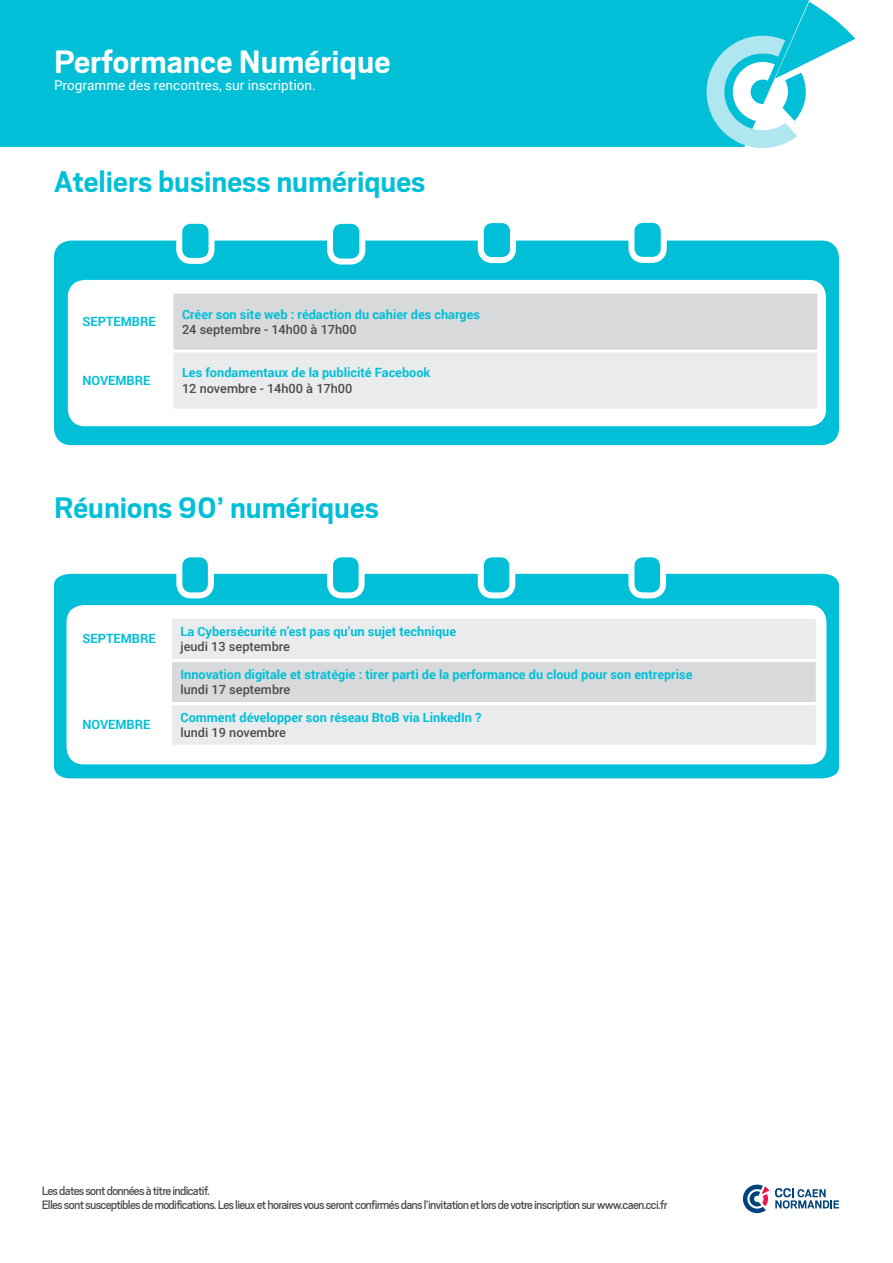
<style>
.page{position:relative;width:893px;height:1263px;background:#fff}
.page>*{position:absolute;margin:0;border:0;box-sizing:border-box;transform-origin:0 0}
.t1{font:700 36px "Scout";color:#fff}
.t2{font:700 33px "Scout";color:#00bfd7}
.t3{font:13.5px "Scout";letter-spacing:-.05em;color:#4b4c4d}
.t4{font:13.5px "Roboto";color:#fff}
.t5{font:700 12.75px "Roboto";color:#00bfd7}
.t6{font:500 12.75px "Roboto";color:#4b4c4d}
</style>
<div class="page">
<div style="left:54px;top:241px;width:785px;height:204px;background:#00bfd7;border-radius:17px"></div>
<div style="left:68px;top:280px;width:758px;height:146px;background:#fff;border-radius:17px"></div>
<div style="left:54px;top:574px;width:785px;height:204px;background:#00bfd7"></div>
<div style="left:179px;top:554px;width:32px;height:41px;background:#00bfd7;border-radius:12px"></div>
<div style="left:176px;top:551px;width:38px;height:47px;border:6px solid #fff;border-radius:12px"></div>
<div style="left:631px;top:554px;width:32px;height:41px;background:#00bfd7;border-radius:12px"></div>
<div style="left:628px;top:551px;width:38px;height:47px;border:6px solid #fff;border-radius:12px"></div>
<div style="left:481px;top:554px;width:31px;height:41px;background:#00bfd7;border-radius:12px"></div>
<div style="left:478px;top:551px;width:37px;height:47px;border:6px solid #fff;border-radius:12px"></div>
<div style="left:330px;top:554px;width:32px;height:41px;background:#00bfd7;border-radius:12px"></div>
<div style="left:327px;top:551px;width:38px;height:47px;border:6px solid #fff;border-radius:12px"></div>
<div style="left:173px;top:352px;width:645px;height:57px;background:#eaebec"></div>
<div style="left:172px;top:351px;width:647px;height:59px;border:2px solid #fff"></div>
<div style="left:173px;top:293px;width:645px;height:57px;background:#d8d9db"></div>
<div style="left:172px;top:292px;width:647px;height:59px;border:2px solid #fff"></div>
<div style="left:67px;top:605px;width:759px;height:159px;background:#fff;border-radius:17px"></div>
<div style="left:171px;top:661px;width:645px;height:42px;background:#d8d9db"></div>
<div style="left:171px;top:660px;width:646px;height:43px;border:2px solid #fff"></div>
<div style="left:171px;top:704px;width:645px;height:41px;background:#eaebec"></div>
<div style="left:171px;top:703px;width:646px;height:43px;border:2px solid #fff"></div>
<div style="left:0;top:0;width:810px;height:147px;background:#00bfd7"></div>
<svg style="left:707px;top:2px;width:148px;height:146px"></svg>
<div style="left:171px;top:618px;width:645px;height:42px;background:#eaebec"></div>
<div style="left:171px;top:617px;width:646px;height:43px;border:2px solid #fff"></div>
<svg style="left:775px;top:1188px;width:64px;height:20px"></svg>
<svg style="left:743px;top:1184px;width:26px;height:29px"></svg>
<div style="left:179px;top:221px;width:33px;height:40px;background:#00bfd7;border-radius:12px"></div>
<div style="left:176px;top:218px;width:39px;height:46px;border:6px solid #fff;border-radius:12px"></div>
<div style="left:330px;top:221px;width:32px;height:41px;background:#00bfd7;border-radius:12px"></div>
<div style="left:327px;top:218px;width:38px;height:47px;border:6px solid #fff;border-radius:12px"></div>
<div style="left:631px;top:220px;width:33px;height:40px;background:#00bfd7;border-radius:12px"></div>
<div style="left:628px;top:217px;width:39px;height:46px;border:6px solid #fff;border-radius:12px"></div>
<div style="left:481px;top:220px;width:32px;height:40px;background:#00bfd7;border-radius:12px"></div>
<div style="left:478px;top:217px;width:38px;height:46px;border:6px solid #fff;border-radius:12px"></div>
<p class="t1" style="left:54px;top:45px;width:338px">Performance Numérique</p>
<p class="t4" style="left:54px;top:76px;width:263px">Programme des rencontres, sur inscription.</p>
<p class="t2" style="left:54px;top:166px;width:373px">Ateliers business numériques</p>
<p class="t5" style="left:82px;top:313px;width:75px">SEPTEMBRE</p>
<p class="t5" style="left:82px;top:371px;width:70px">NOVEMBRE</p>
<p class="t5" style="left:182px;top:305px;width:300px">Créer son site web : rédaction du cahier des charges</p>
<p class="t6" style="left:182px;top:320px;width:176px">24 septembre - 14h00 à 17h00</p>
<p class="t5" style="left:182px;top:363px;width:250px">Les fondamentaux de la publicité Facebook</p>
<p class="t6" style="left:182px;top:380px;width:172px">12 novembre - 14h00 à 17h00</p>
<p class="t2" style="left:54px;top:492px;width:327px">Réunions 90’ numériques</p>
<p class="t5" style="left:82px;top:630px;width:75px">SEPTEMBRE</p>
<p class="t5" style="left:82px;top:716px;width:70px">NOVEMBRE</p>
<p class="t5" style="left:181px;top:622px;width:277px">La Cybersécurité n’est pas qu’un sujet technique</p>
<p class="t6" style="left:181px;top:637px;width:111px">jeudi 13 septembre</p>
<p class="t5" style="left:181px;top:665px;width:513px">Innovation digitale et stratégie : tirer parti de la performance du cloud pour son entreprise</p>
<p class="t6" style="left:181px;top:680px;width:111px">lundi 17 septembre</p>
<p class="t5" style="left:181px;top:708px;width:302px">Comment développer son réseau BtoB via LinkedIn ?</p>
<p class="t6" style="left:181px;top:723px;width:107px">lundi 19 novembre</p>
<p class="t3" style="left:42px;top:1185px;width:170px">Les dates sont données à titre indicatif.</p>
<p class="t3" style="left:42px;top:1198px;width:627px">Elles sont susceptibles de modifications. Les lieux et horaires vous seront confirmés dans l’invitation et lors de votre inscription sur www.caen.cci.fr</p>
</div>
